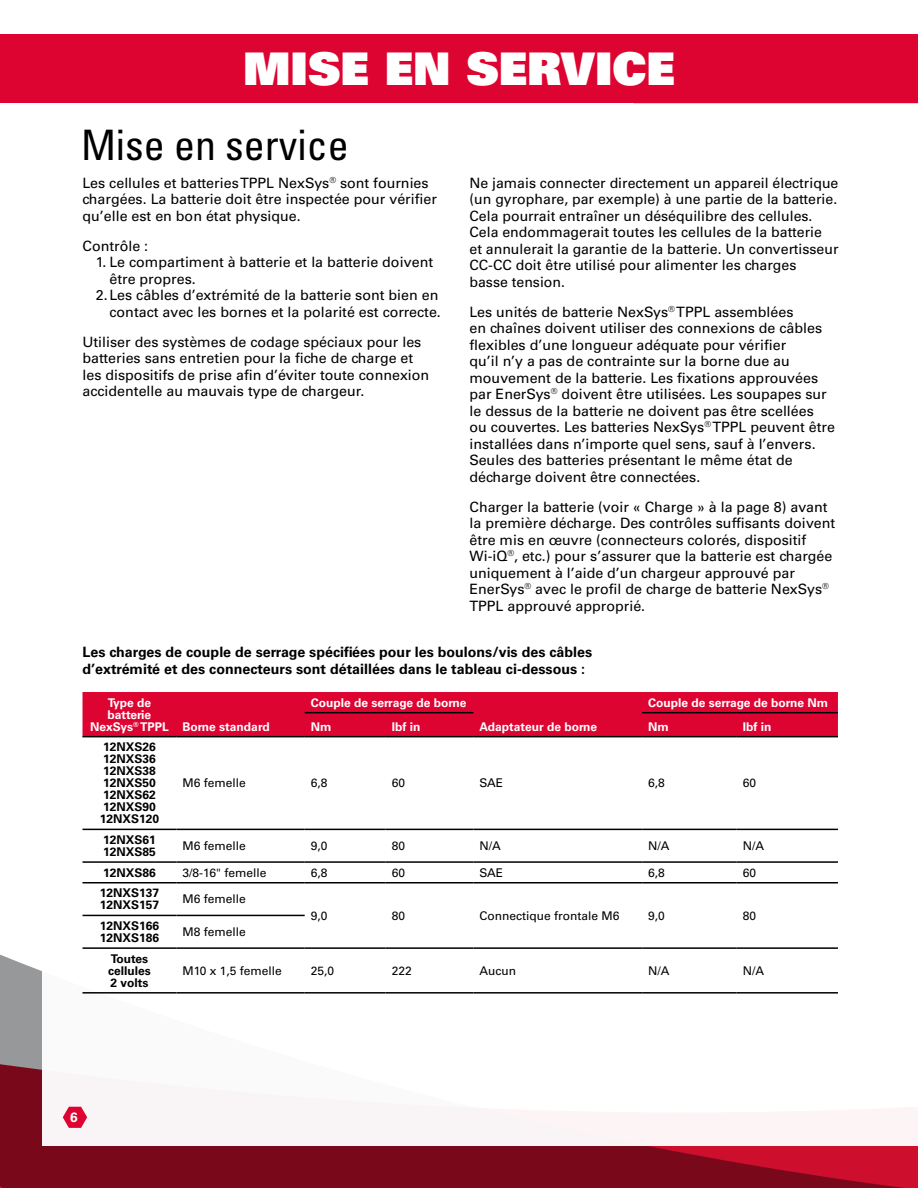
<style>
.page{position:relative;width:918px;height:1188px;background:#fff}
.page>*{position:absolute;margin:0;border:0;box-sizing:border-box;transform-origin:0 0}
.t1{font:45px "Univers LT Std X Black";color:#fff}
.t2{font:condensed 42px "Univers LT Std";color:#000}
.t3{font:14.25px/16.5px "Univers LT Std";color:#000}
.t4{font:700 14.25px/16.5px "Univers LT Std";color:#000}
.t5{font:700 13.5px "Univers LT Std";color:#fff}
.t6{font:12px "Univers LT Std";color:#000}
.t7{font:700 12px/12px "Univers LT Std";color:#000}
.t8{font:700 12px "Univers LT Std";color:#fff}
</style>
<div class="page">
<svg style="left:0;top:954px;width:918px;height:234px;background:#88182b"></svg>
<div style="left:42px;top:857px;width:876px;height:289px;background:#fff"></div>
<div style="left:0;top:35px;width:918px;height:68px;background:#dd0432"></div>
<div style="left:82px;top:692px;width:756px;height:44px;background:#dd0432"></div>
<hr style="left:305px;top:712px;width:81px;height:1px;background:#000">
<hr style="left:386px;top:712px;width:87px;height:1px;background:#000">
<hr style="left:642px;top:712px;width:95px;height:1px;background:#000">
<hr style="left:737px;top:712px;width:101px;height:1px;background:#000">
<hr style="left:82px;top:736px;width:94px;height:1px;background:#000">
<hr style="left:176px;top:736px;width:129px;height:1px;background:#000">
<hr style="left:305px;top:736px;width:81px;height:1px;background:#000">
<hr style="left:386px;top:736px;width:87px;height:1px;background:#000">
<hr style="left:473px;top:736px;width:169px;height:1px;background:#000">
<hr style="left:642px;top:736px;width:95px;height:1px;background:#000">
<hr style="left:737px;top:736px;width:101px;height:1px;background:#000">
<hr style="left:82px;top:829px;width:94px;height:1px;background:#000">
<hr style="left:176px;top:829px;width:129px;height:1px;background:#000">
<hr style="left:305px;top:829px;width:81px;height:1px;background:#000">
<hr style="left:386px;top:829px;width:87px;height:1px;background:#000">
<hr style="left:473px;top:829px;width:169px;height:1px;background:#000">
<hr style="left:642px;top:829px;width:95px;height:1px;background:#000">
<hr style="left:737px;top:829px;width:101px;height:1px;background:#000">
<hr style="left:82px;top:861px;width:94px;height:2px;background:#000">
<hr style="left:176px;top:861px;width:129px;height:2px;background:#000">
<hr style="left:305px;top:861px;width:81px;height:2px;background:#000">
<hr style="left:386px;top:861px;width:87px;height:2px;background:#000">
<hr style="left:473px;top:861px;width:169px;height:2px;background:#000">
<hr style="left:642px;top:861px;width:95px;height:2px;background:#000">
<hr style="left:737px;top:861px;width:101px;height:2px;background:#000">
<hr style="left:82px;top:882px;width:94px;height:2px;background:#000">
<hr style="left:176px;top:882px;width:129px;height:2px;background:#000">
<hr style="left:305px;top:882px;width:81px;height:2px;background:#000">
<hr style="left:386px;top:882px;width:87px;height:2px;background:#000">
<hr style="left:473px;top:882px;width:169px;height:2px;background:#000">
<hr style="left:642px;top:882px;width:95px;height:2px;background:#000">
<hr style="left:737px;top:882px;width:101px;height:2px;background:#000">
<hr style="left:82px;top:915px;width:94px;height:1px;background:#000">
<hr style="left:176px;top:915px;width:129px;height:1px;background:#000">
<hr style="left:82px;top:947px;width:94px;height:2px;background:#000">
<hr style="left:176px;top:947px;width:129px;height:2px;background:#000">
<hr style="left:305px;top:947px;width:81px;height:2px;background:#000">
<hr style="left:386px;top:947px;width:87px;height:2px;background:#000">
<hr style="left:473px;top:947px;width:169px;height:2px;background:#000">
<hr style="left:642px;top:947px;width:95px;height:2px;background:#000">
<hr style="left:737px;top:947px;width:101px;height:2px;background:#000">
<hr style="left:82px;top:992px;width:94px;height:2px;background:#000">
<hr style="left:176px;top:992px;width:129px;height:2px;background:#000">
<hr style="left:305px;top:992px;width:81px;height:2px;background:#000">
<hr style="left:386px;top:992px;width:87px;height:2px;background:#000">
<hr style="left:473px;top:992px;width:169px;height:2px;background:#000">
<hr style="left:642px;top:992px;width:95px;height:2px;background:#000">
<hr style="left:737px;top:992px;width:101px;height:2px;background:#000">
<svg style="left:63px;top:1107px;width:24px;height:21px"></svg>
<h1 class="t1" style="left:243px;top:40px;width:433px">MISE EN SERVICE</h1>
<h2 class="t2" style="left:81px;top:118px;width:269px">Mise en service</h2>
<p class="t3" style="left:82px;top:174px;width:356px">Les cellules et batteries TPPL NexSys<sup>®</sup> sont fournies chargées. La batterie doit être inspectée pour vérifier qu’elle est en bon état physique.</p>
<p class="t3" style="left:83px;top:237px;width:67px">Contrôle :</p>
<p class="t3" style="left:96px;top:254px;width:339px">1. Le compartiment à batterie et la batterie doivent</p>
<p class="t3" style="left:109px;top:270px;width:88px">être propres.</p>
<p class="t3" style="left:96px;top:287px;width:344px">2.Les câbles d’extrémité de la batterie sont bien en</p>
<p class="t3" style="left:109px;top:303px;width:333px">contact avec les bornes et la polarité est correcte.</p>
<p class="t3" style="left:82px;top:333px;width:348px">Utiliser des systèmes de codage spéciaux pour les batteries sans entretien pour la fiche de charge et les dispositifs de prise afin d’éviter toute connexion accidentelle au mauvais type de chargeur.</p>
<p class="t3" style="left:470px;top:174px;width:370px">Ne jamais connecter directement un appareil électrique (un gyrophare, par exemple) à une partie de la batterie.<br>Cela pourrait entraîner un déséquilibre des cellules.<br>Cela endommagerait toutes les cellules de la batterie<br>et annulerait la garantie de la batterie. Un convertisseur CC-CC doit être utilisé pour alimenter les charges<br>basse tension.</p>
<p class="t3" style="left:470px;top:303px;width:367px">Les unités de batterie NexSys<sup>®</sup> TPPL assemblées<br>en chaînes doivent utiliser des connexions de câbles flexibles d’une longueur adéquate pour vérifier<br>qu’il n’y a pas de contrainte sur la borne due au mouvement de la batterie. Les fixations approuvées par EnerSys<sup>®</sup> doivent être utilisées. Les soupapes sur le dessus de la batterie ne doivent pas être scellées<br>ou couvertes. Les batteries NexSys<sup>®</sup> TPPL peuvent être installées dans n’importe quel sens, sauf à l’envers.<br>Seules des batteries présentant le même état de décharge doivent être connectées.</p>
<p class="t3" style="left:469px;top:498px;width:367px">Charger la batterie (voir « Charge » à la page 8) avant la première décharge. Des contrôles suffisants doivent être mis en œuvre (connecteurs colorés, dispositif Wi-iQ<sup>®</sup>, etc.) pour s’assurer que la batterie est chargée uniquement à l’aide d’un chargeur approuvé par EnerSys<sup>®</sup> avec le profil de charge de batterie NexSys<sup>® </sup>TPPL approuvé approprié.</p>
<p class="t4" style="left:82px;top:644px;width:511px">Les charges de couple de serrage spécifiées pour les boulons/vis des câbles d’extrémité et des connecteurs sont détaillées dans le tableau ci-dessous :</p>
<p class="t8" style="left:108px;top:695px;width:45px">Type de</p>
<p class="t8" style="left:108px;top:707px;width:45px">batterie</p>
<p class="t8" style="left:90px;top:719px;width:181px">NexSys<sup>®</sup> TPPL Borne standard</p>
<p class="t8" style="left:311px;top:695px;width:157px">Couple de serrage de borne</p>
<p class="t8" style="left:648px;top:695px;width:181px">Couple de serrage de borne Nm</p>
<p class="t8" style="left:311px;top:719px;width:22px">Nm</p>
<p class="t8" style="left:392px;top:719px;width:30px">Ibf in</p>
<p class="t8" style="left:648px;top:719px;width:22px">Nm</p>
<p class="t8" style="left:743px;top:719px;width:30px">Ibf in</p>
<p class="t8" style="left:479px;top:719px;width:119px">Adaptateur de borne</p>
<p class="t7" style="left:100px;top:741px;width:61px">12NXS26<br>12NXS36<br>12NXS38<br>12NXS50<br>12NXS62<br>12NXS90<br>12NXS120</p>
<p class="t6" style="left:182px;top:776px;width:65px">M6 femelle</p>
<p class="t6" style="left:311px;top:776px;width:18px">6,8</p>
<p class="t6" style="left:392px;top:776px;width:15px">60</p>
<p class="t6" style="left:479px;top:776px;width:25px">SAE</p>
<p class="t6" style="left:648px;top:776px;width:18px">6,8</p>
<p class="t6" style="left:743px;top:776px;width:15px">60</p>
<p class="t7" style="left:103px;top:834px;width:54px">12NXS61<br>12NXS85</p>
<p class="t6" style="left:182px;top:839px;width:65px">M6 femelle</p>
<p class="t6" style="left:311px;top:839px;width:18px">9,0</p>
<p class="t6" style="left:392px;top:839px;width:15px">80</p>
<p class="t6" style="left:479px;top:839px;width:23px">N/A</p>
<p class="t6" style="left:648px;top:839px;width:23px">N/A</p>
<p class="t6" style="left:743px;top:839px;width:23px">N/A</p>
<p class="t7" style="left:103px;top:867px;width:54px">12NXS86</p>
<p class="t6" style="left:182px;top:865px;width:85px">3/8-16" femelle</p>
<p class="t6" style="left:311px;top:865px;width:18px">6,8</p>
<p class="t6" style="left:392px;top:865px;width:15px">60</p>
<p class="t6" style="left:479px;top:865px;width:25px">SAE</p>
<p class="t6" style="left:648px;top:865px;width:18px">6,8</p>
<p class="t6" style="left:743px;top:865px;width:15px">60</p>
<p class="t7" style="left:100px;top:887px;width:61px">12NXS137<br>12NXS157</p>
<p class="t6" style="left:182px;top:892px;width:65px">M6 femelle</p>
<p class="t6" style="left:311px;top:908px;width:18px">9,0</p>
<p class="t6" style="left:392px;top:908px;width:15px">80</p>
<p class="t6" style="left:479px;top:908px;width:142px">Connectique frontale M6</p>
<p class="t6" style="left:648px;top:908px;width:18px">9,0</p>
<p class="t6" style="left:743px;top:908px;width:15px">80</p>
<p class="t7" style="left:100px;top:920px;width:61px">12NXS166<br>12NXS186</p>
<p class="t6" style="left:182px;top:925px;width:65px">M8 femelle</p>
<p class="t7" style="left:108px;top:953px;width:44px">Toutes cellules<br>2 volts</p>
<p class="t6" style="left:182px;top:963px;width:101px">M10 x 1,5 femelle</p>
<p class="t6" style="left:311px;top:963px;width:25px">25,0</p>
<p class="t6" style="left:392px;top:963px;width:22px">222</p>
<p class="t6" style="left:479px;top:963px;width:38px">Aucun</p>
<p class="t6" style="left:648px;top:963px;width:23px">N/A</p>
<p class="t6" style="left:743px;top:963px;width:23px">N/A</p>
<p class="t5" style="left:70px;top:1110px;width:9px">6</p>
</div>
